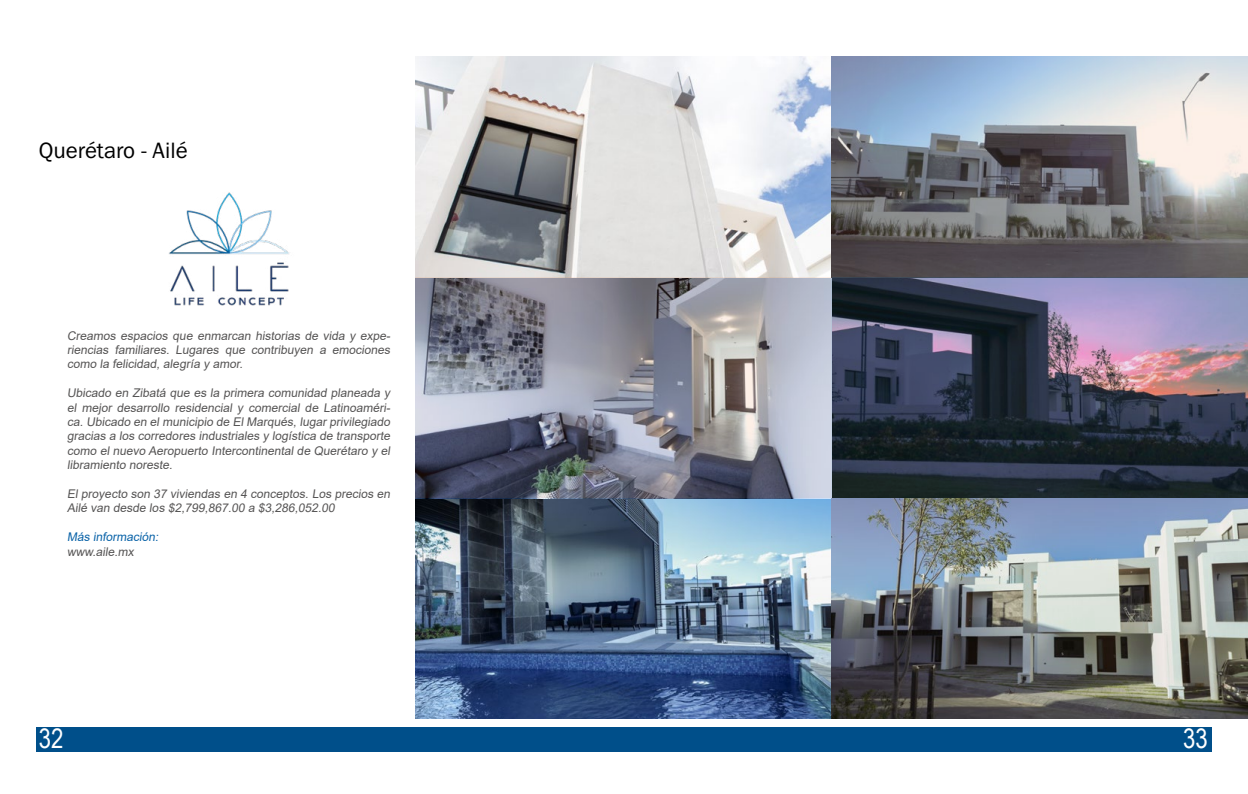
<style>
.page{position:relative;width:1248px;height:794px;background:#fff}
.page>*{position:absolute;margin:0;border:0;box-sizing:border-box;transform-origin:0 0}
.t1{font:27px "Arial Narrow";color:#fff}
.t2{font:23px "Franklin Gothic URW Boo";color:#000}
.t3{font:12px/14.4px "Arial";color:#555454;text-align:justify}
.t4{font:12px "Arial";color:#0a63a8}
</style>
<div class="page">
<img style="left:415px;top:57px;width:416px;height:662px">
<img style="left:169px;top:192px;width:120px;height:114px">
<img style="left:831px;top:498px;width:416px;height:221px">
<svg style="left:415px;top:277px;width:416px;height:220px;background:#898b98"></svg>
<svg style="left:831px;top:57px;width:416px;height:220px;background:#898d95"></svg>
<svg style="left:831px;top:277px;width:416px;height:220px;background:#4a4b5e"></svg>
<div style="left:36px;top:727px;width:1175px;height:24px;background:#004f8a"></div>
<h2 class="t2" style="left:39px;top:136px;width:150px">Querétaro - Ailé</h2>
<p class="t3" style="left:67px;top:328px;width:327px">Creamos espacios que enmarcan historias de vida y expe&shy;riencias familiares. Lugares que contribuyen a emociones como la felicidad, alegría y amor.</p>
<p class="t3" style="left:67px;top:386px;width:327px">Ubicado en Zibatá que es la primera comunidad planeada y el mejor desarrollo residencial y comercial de Latinoaméri&shy;ca. Ubicado en el municipio de El Marqués, lugar privilegiado gracias a los corredores industriales y logística de transporte como el nuevo Aeropuerto Intercontinental de Querétaro y el libramiento noreste.</p>
<p class="t3" style="left:67px;top:486px;width:327px">El proyecto son 37 viviendas en 4 conceptos. Los precios en<br>Ailé van desde los $2,799,867.00 a $3,286,052.00</p>
<p class="t4" style="left:67px;top:529px;width:95px">Más información:</p>
<p class="t3" style="left:67px;top:544px;width:70px">www.aile.mx</p>
<h1 class="t1" style="left:39px;top:719px;width:26px">32</h1>
<h1 class="t1" style="left:1182px;top:719px;width:26px">33</h1>
</div>
